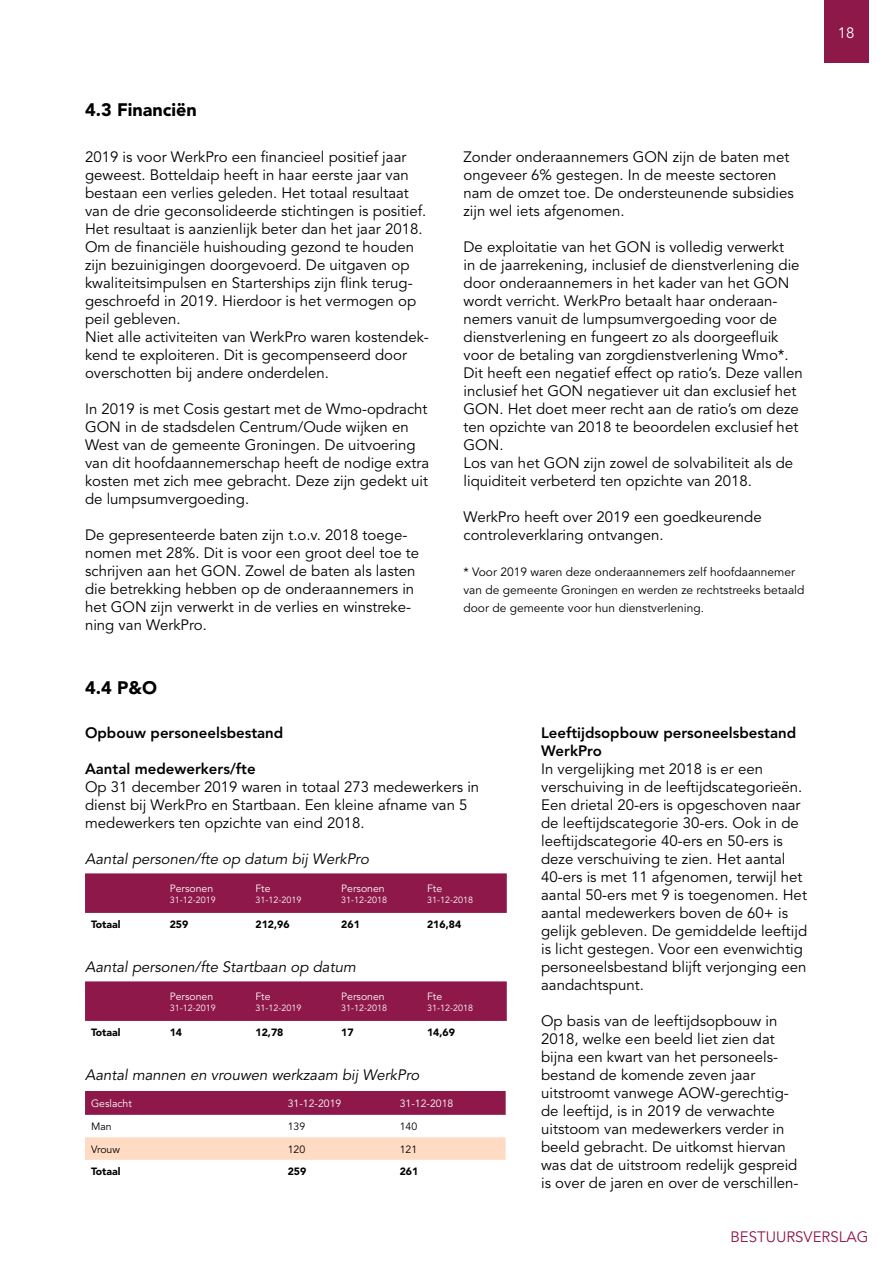
<style>
.page{position:relative;width:893px;height:1263px;background:#fff}
.page>*{position:absolute;margin:0;border:0;box-sizing:border-box;transform-origin:0 0}
.t1{font:900 18px "Avenir LT Std";color:#000}
.t2{font:15px/18px "Avenir LT Std";color:#000}
.t3{font:italic 15px "Avenir LT Std";color:#000}
.t4{font:800 15px/18px "Avenir LT Std";color:#000}
.t5{font:15px "Avenir LT Std";color:#8d1849}
.t6{font:15px "Avenir LT Std";color:#fff}
.t7{font:12px/18px "Avenir LT Std";color:#000}
.t8{font:10.5px "Avenir LT Std";color:#fff}
.t9{font:900 10.5px "Avenir LT Std";color:#000}
.t10{font:10.5px "Avenir LT Std";color:#000}
.t11{font:9px "Avenir LT Std";color:#fff}
</style>
<div class="page">
<div style="left:824px;top:0;width:44px;height:63px;background:#8d1849"></div>
<div style="left:85px;top:873px;width:422px;height:40px;background:#8d1849"></div>
<div style="left:85px;top:981px;width:422px;height:40px;background:#8d1849"></div>
<div style="left:85px;top:1091px;width:421px;height:24px;background:#8d1849"></div>
<div style="left:85px;top:1137px;width:421px;height:23px;background:#ffdbc4"></div>
<p class="t1" style="left:85px;top:99px;width:113px">4.3 Financiën</p>
<p class="t2" style="left:85px;top:148px;width:345px">2019 is voor WerkPro een financieel positief jaar geweest. Botteldaip heeft in haar eerste jaar van bestaan een verlies geleden. Het totaal resultaat van de drie geconsolideerde stichtingen is positief.<br>Het resultaat is aanzienlijk beter dan het jaar 2018.<br>Om de financiële huishouding gezond te houden zijn bezuinigingen doorgevoerd. De uitgaven op kwaliteitsimpulsen en Starterships zijn flink terug&shy;geschroefd in 2019. Hierdoor is het vermogen op peil gebleven.<br>Niet alle activiteiten van WerkPro waren kostendek&shy;kend te exploiteren. Dit is gecompenseerd door overschotten bij andere onderdelen.</p>
<p class="t2" style="left:85px;top:400px;width:346px">In 2019 is met Cosis gestart met de Wmo-opdracht GON in de stadsdelen Centrum/Oude wijken en West van de gemeente Groningen. De uitvoering van dit hoofdaannemerschap heeft de nodige extra kosten met zich mee gebracht. Deze zijn gedekt uit de lumpsumvergoeding.</p>
<p class="t2" style="left:85px;top:526px;width:336px">De gepresenteerde baten zijn t.o.v. 2018 toege&shy;nomen met 28%. Dit is voor een groot deel toe te schrijven aan het GON. Zowel de baten als lasten die betrekking hebben op de onderaannemers in het GON zijn verwerkt in de verlies en winstreke&shy;ning van WerkPro.</p>
<p class="t2" style="left:463px;top:148px;width:332px">Zonder onderaannemers GON zijn de baten met ongeveer 6% gestegen. In de meeste sectoren nam de omzet toe. De ondersteunende subsidies zijn wel iets afgenomen.</p>
<p class="t2" style="left:463px;top:238px;width:341px">De exploitatie van het GON is volledig verwerkt<br>in de jaarrekening, inclusief de dienstverlening die door onderaannemers in het kader van het GON wordt verricht. WerkPro betaalt haar onderaan&shy;nemers vanuit de lumpsumvergoeding voor de dienstverlening en fungeert zo als doorgeefluik voor de betaling van zorgdienstverlening Wmo*.<br>Dit heeft een negatief effect op ratio’s. Deze vallen inclusief het GON negatiever uit dan exclusief het GON. Het doet meer recht aan de ratio’s om deze ten opzichte van 2018 te beoordelen exclusief het GON.<br>Los van het GON zijn zowel de solvabiliteit als de liquiditeit verbeterd ten opzichte van 2018.</p>
<p class="t2" style="left:463px;top:508px;width:300px">WerkPro heeft over 2019 een goedkeurende controleverklaring ontvangen.</p>
<p class="t7" style="left:463px;top:563px;width:342px">* Voor 2019 waren deze onderaannemers zelf hoofdaannemer van de gemeente Groningen en werden ze rechtstreeks betaald door de gemeente voor hun dienstverlening.</p>
<p class="t1" style="left:85px;top:677px;width:73px">4.4 P&amp;O</p>
<p class="t4" style="left:85px;top:724px;width:200px">Opbouw personeelsbestand</p>
<p class="t4" style="left:85px;top:760px;width:172px">Aantal medewerkers/fte</p>
<p class="t2" style="left:85px;top:778px;width:396px">Op 31 december 2019 waren in totaal 273 medewerkers in dienst bij WerkPro en Startbaan. Een kleine afname van 5 medewerkers ten opzichte van eind 2018.</p>
<p class="t3" style="left:85px;top:850px;width:285px">Aantal personen/fte op datum bij WerkPro</p>
<p class="t8" style="left:170px;top:883px;width:45px">Personen</p>
<p class="t11" style="left:170px;top:895px;width:48px">31-12-2019</p>
<p class="t8" style="left:255px;top:882px;width:17px">Fte</p>
<p class="t11" style="left:255px;top:894px;width:48px">31-12-2019</p>
<p class="t8" style="left:341px;top:882px;width:45px">Personen</p>
<p class="t11" style="left:341px;top:894px;width:48px">31-12-2018</p>
<p class="t8" style="left:427px;top:883px;width:17px">Fte</p>
<p class="t11" style="left:427px;top:895px;width:48px">31-12-2018</p>
<p class="t9" style="left:91px;top:918px;width:31px">Totaal</p>
<p class="t9" style="left:170px;top:918px;width:20px">259</p>
<p class="t9" style="left:255px;top:918px;width:36px">212,96</p>
<p class="t9" style="left:341px;top:918px;width:20px">261</p>
<p class="t9" style="left:427px;top:918px;width:36px">216,84</p>
<p class="t3" style="left:85px;top:958px;width:272px">Aantal personen/fte Startbaan op datum</p>
<p class="t8" style="left:170px;top:991px;width:45px">Personen</p>
<p class="t11" style="left:170px;top:1003px;width:48px">31-12-2019</p>
<p class="t8" style="left:255px;top:990px;width:17px">Fte</p>
<p class="t11" style="left:255px;top:1002px;width:48px">31-12-2019</p>
<p class="t8" style="left:341px;top:990px;width:45px">Personen</p>
<p class="t11" style="left:341px;top:1002px;width:48px">31-12-2018</p>
<p class="t8" style="left:427px;top:991px;width:17px">Fte</p>
<p class="t11" style="left:427px;top:1003px;width:48px">31-12-2018</p>
<p class="t9" style="left:91px;top:1026px;width:31px">Totaal</p>
<p class="t9" style="left:170px;top:1026px;width:14px">14</p>
<p class="t9" style="left:255px;top:1026px;width:29px">12,78</p>
<p class="t9" style="left:341px;top:1026px;width:14px">17</p>
<p class="t9" style="left:427px;top:1026px;width:29px">14,69</p>
<p class="t3" style="left:85px;top:1066px;width:336px">Aantal mannen en vrouwen werkzaam bij WerkPro</p>
<p class="t8" style="left:91px;top:1097px;width:42px">Geslacht</p>
<p class="t8" style="left:288px;top:1097px;width:55px">31-12-2019</p>
<p class="t8" style="left:400px;top:1097px;width:55px">31-12-2018</p>
<p class="t10" style="left:91px;top:1120px;width:22px">Man</p>
<p class="t10" style="left:288px;top:1120px;width:19px">139</p>
<p class="t10" style="left:400px;top:1120px;width:19px">140</p>
<p class="t10" style="left:91px;top:1143px;width:30px">Vrouw</p>
<p class="t10" style="left:288px;top:1143px;width:19px">120</p>
<p class="t10" style="left:400px;top:1143px;width:19px">121</p>
<p class="t9" style="left:91px;top:1165px;width:31px">Totaal</p>
<p class="t9" style="left:288px;top:1165px;width:20px">259</p>
<p class="t9" style="left:400px;top:1165px;width:20px">261</p>
<p class="t4" style="left:541px;top:724px;width:256px">Leeftijdsopbouw personeelsbestand<br>WerkPro</p>
<p class="t2" style="left:541px;top:760px;width:268px">In vergelijking met 2018 is er een verschuiving in de leeftijdscategorieën.<br>Een drietal 20-ers is opgeschoven naar de leeftijdscategorie 30-ers. Ook in de leeftijdscategorie 40-ers en 50-ers is deze verschuiving te zien. Het aantal 40-ers is met 11 afgenomen, terwijl het aantal 50-ers met 9 is toegenomen. Het aantal medewerkers boven de 60+ is gelijk gebleven. De gemiddelde leeftijd is licht gestegen. Voor een evenwichtig personeelsbestand blijft verjonging een aandachtspunt.</p>
<p class="t2" style="left:541px;top:1012px;width:259px">Op basis van de leeftijdsopbouw in 2018, welke een beeld liet zien dat bijna een kwart van het personeels&shy;bestand de komende zeven jaar uitstroomt vanwege AOW-gerechtig&shy;de leeftijd, is in 2019 de verwachte uitstoom van medewerkers verder in beeld gebracht. De uitkomst hiervan was dat de uitstroom redelijk gespreid is over de jaren en over de verschillen-</p>
<p class="t6" style="left:838px;top:24px;width:18px">18</p>
<p class="t5" style="left:730px;top:1228px;width:139px">BESTUURSVERSLAG</p>
</div>
